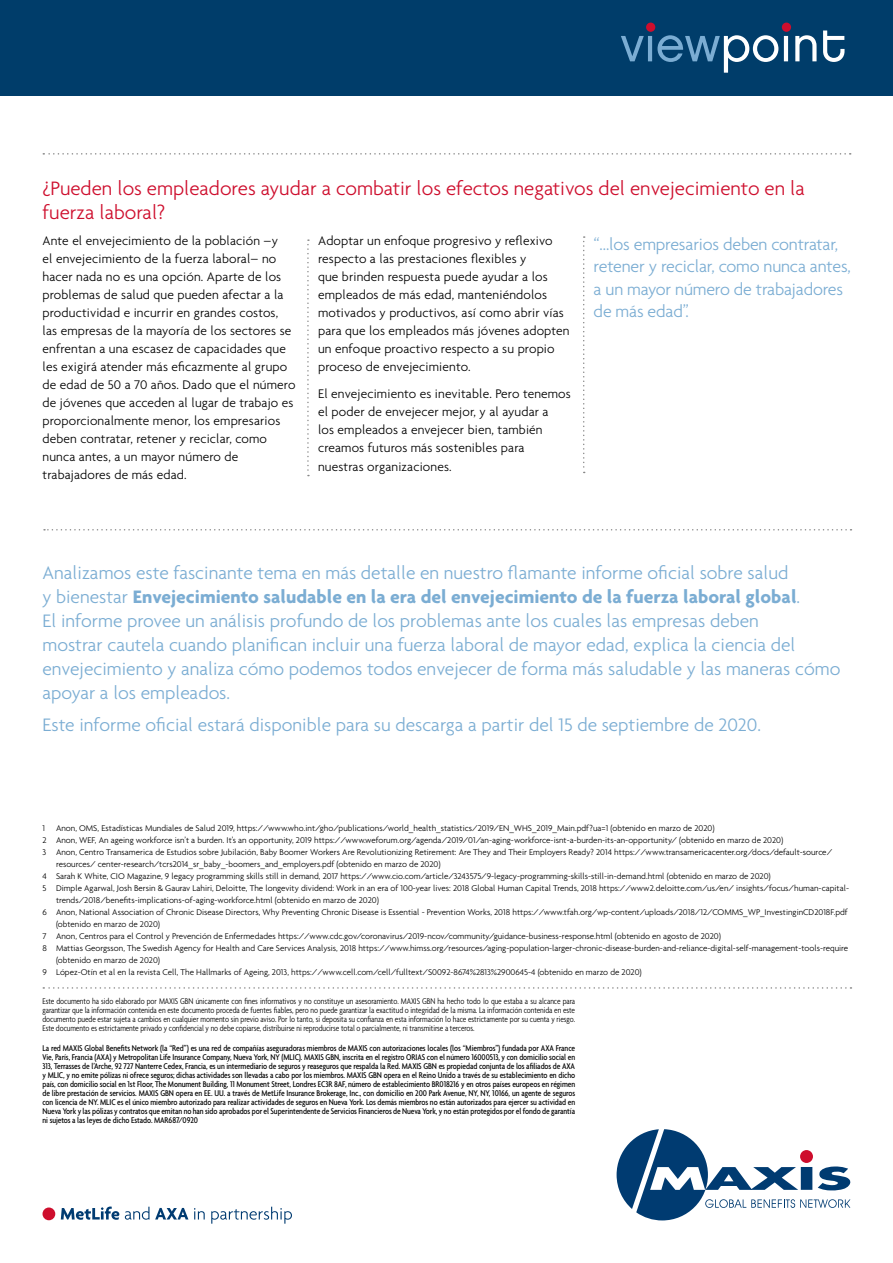
<style>
.page{position:relative;width:893px;height:1263px;background:#fff}
.page>*{position:absolute;margin:0;border:0;box-sizing:border-box;transform-origin:0 0}
.t1{font:300 21px/24px "Agenda";color:#ce0e2d}
.t2{font:300 19.5px/24px "Agenda";color:#7badd3}
.t3{font:300 18px/22.5px "Agenda";letter-spacing:-.01em;color:#7badd3}
.t4{font:300 13.5px/18px "Agenda";letter-spacing:.01em;color:#000}
.t5{font:300 9px "Agenda";color:#000}
.t6{font:500 condensed 9px/9px "Agenda";letter-spacing:-.01em;color:#000;text-align:justify}
.t7{font:300 condensed 9px/9px "Agenda";letter-spacing:-.01em;color:#000;text-align:justify}
.s1{font-weight:700}
</style>
<div class="page">
<div style="left:0;top:0;width:893px;height:95px;background:#003d6a"></div>
<svg style="left:621px;top:31px;width:223px;height:42px"></svg>
<div style="left:646px;top:23px;width:9px;height:9px;background:#ce0e2d;border-radius:50%"></div>
<div style="left:782px;top:23px;width:9px;height:9px;background:#ce0e2d;border-radius:50%"></div>
<svg style="left:43px;top:153px;width:808px;height:2px"></svg>
<svg style="left:617px;top:1129px;width:233px;height:91px"></svg>
<div style="left:800px;top:1150px;width:13px;height:13px;background:#ce0e2d;border-radius:50%"></div>
<svg style="left:61px;top:1206px;width:58px;height:14px"></svg>
<svg style="left:125px;top:1207px;width:24px;height:13px"></svg>
<svg style="left:155px;top:1208px;width:33px;height:11px"></svg>
<svg style="left:194px;top:1208px;width:11px;height:11px"></svg>
<svg style="left:211px;top:1207px;width:81px;height:17px"></svg>
<div style="left:43px;top:1207px;width:12px;height:13px;background:#ce0e2d;border-radius:50%"></div>
<svg style="left:43px;top:987px;width:808px;height:2px"></svg>
<svg style="left:307px;top:239px;width:2px;height:237px"></svg>
<svg style="left:583px;top:236px;width:2px;height:237px"></svg>
<svg style="left:44px;top:529px;width:807px;height:1px"></svg>
<h1 class="t1" style="left:43px;top:176px;width:764px">¿Pueden los empleadores ayudar a combatir los efectos negativos del envejecimiento en la fuerza laboral?</h1>
<p class="t4" style="left:43px;top:232px;width:254px">Ante el envejecimiento de la población –y<br>el envejecimiento de la fuerza laboral– no hacer nada no es una opción. Aparte de los problemas de salud que pueden afectar a la productividad e incurrir en grandes costos, las empresas de la mayoría de los sectores se enfrentan a una escasez de capacidades que les exigirá atender más eficazmente al grupo de edad de 50 a 70 años. Dado que el número de jóvenes que acceden al lugar de trabajo es proporcionalmente menor, los empresarios deben contratar, retener y reciclar, como nunca antes, a un mayor número de trabajadores de más edad.</p>
<p class="t4" style="left:318px;top:232px;width:253px">Adoptar un enfoque progresivo y reflexivo respecto a las prestaciones flexibles y<br>que brinden respuesta puede ayudar a los empleados de más edad, manteniéndolos motivados y productivos, así como abrir vías para que los empleados más jóvenes adopten un enfoque proactivo respecto a su propio proceso de envejecimiento.</p>
<h3 class="t3" style="left:594px;top:232px;width:259px">“...los empresarios deben contratar, retener y reciclar, como nunca antes, a un mayor número de trabajadores de más edad”.</h3>
<h3 class="t4" style="left:318px;top:384px;width:254px">El envejecimiento es inevitable. Pero tenemos el poder de envejecer mejor, y al ayudar a<br>los empleados a envejecer bien, también creamos futuros más sostenibles para</h3>
<h3 class="t4" style="left:318px;top:458px;width:135px">nuestras organizaciones.</h3>
<p class="t2" style="left:43px;top:560px;width:799px">Analizamos este fascinante tema en más detalle en nuestro flamante informe oficial sobre salud<br>y bienestar <span class="s1">Envejecimiento saludable en la era del envejecimiento de la fuerza laboral global</span>.<br>El informe provee un análisis profundo de los problemas ante los cuales las empresas deben<br>mostrar cautela cuando planifican incluir una fuerza laboral de mayor edad, explica la ciencia del envejecimiento y analiza cómo podemos todos envejecer de forma más saludable y las maneras cómo apoyar a los empleados.</p>
<h2 class="t2" style="left:43px;top:713px;width:720px">Este informe oficial estará disponible para su descarga a partir del 15 de septiembre de 2020.</h2>
<p class="t5" style="left:43px;top:823px;width:674px">1 Anon, OMS, Estadísticas Mundiales de Salud 2019, https://www.who.int/gho/publications/world_health_statistics/2019/EN_WHS_2019_Main.pdf?ua=1 (obtenido en marzo de 2020)</p>
<p class="t5" style="left:43px;top:835px;width:742px">2 Anon, WEF, An ageing workforce isn’t a burden. It’s an opportunity, 2019 https://www.weforum.org/agenda/2019/01/an-aging-workforce-isnt-a-burden-its-an-opportunity/ (obtenido en marzo de 2020)</p>
<p class="t5" style="left:43px;top:847px;width:791px">3 Anon, Centro Transamerica de Estudios sobre Jubilación, Baby Boomer Workers Are Revolutionizing Retirement: Are They and Their Employers Ready? 2014 https://www.transamericacenter.org/docs/default-source/</p>
<p class="t5" style="left:56px;top:859px;width:386px">resources/ center-research/tcrs2014_sr_baby_-boomers_and_employers.pdf (obtenido en marzo de 2020)</p>
<p class="t5" style="left:43px;top:871px;width:730px">4 Sarah K White, CIO Magazine, 9 legacy programming skills still in demand, 2017 https://www.cio.com/article/3243575/9-legacy-programming-skills-still-in-demand.html (obtenido en marzo de 2020)</p>
<p class="t5" style="left:43px;top:883px;width:808px">5 Dimple Agarwal, Josh Bersin &amp; Gaurav Lahiri, Deloitte, The longevity dividend: Work in an era of 100-year lives: 2018 Global Human Capital Trends, 2018 https://www2.deloitte.com/us/en/ insights/focus/human-capital-</p>
<p class="t5" style="left:56px;top:895px;width:324px">trends/2018/benefits-implications-of-aging-workforce.html (obtenido en marzo de 2020)</p>
<p class="t5" style="left:43px;top:907px;width:807px">6 Anon, National Association of Chronic Disease Directors, Why Preventing Chronic Disease is Essential - Prevention Works, 2018 https://www.tfah.org/wp-content/uploads/2018/12/COMMS_WP_InvestinginCD2018F.pdf</p>
<p class="t5" style="left:56px;top:919px;width:106px">(obtenido en marzo de 2020)</p>
<p class="t5" style="left:43px;top:931px;width:680px">7 Anon, Centros para el Control y Prevención de Enfermedades https://www.cdc.gov/coronavirus/2019-ncov/community/guidance-business-response.html (obtenido en agosto de 2020)</p>
<p class="t5" style="left:43px;top:943px;width:807px">8 Mattias Georgsson, The Swedish Agency for Health and Care Services Analysis, 2018 https://www.himss.org/resources/aging-population-larger-chronic-disease-burden-and-reliance-digital-self-management-tools-require</p>
<p class="t5" style="left:56px;top:955px;width:106px">(obtenido en marzo de 2020)</p>
<p class="t5" style="left:43px;top:967px;width:601px">9 López-Otín et al en la revista Cell, The Hallmarks of Ageing, 2013, https://www.cell.com/cell/fulltext/S0092-8674%2813%2900645-4 (obtenido en marzo de 2020)</p>
<p class="t7" style="left:43px;top:997px;width:534px">Este documento ha sido elaborado por MAXIS GBN únicamente con fines informativos y no constituye un asesoramiento. MAXIS GBN ha hecho todo lo que estaba a su alcance para garantizar que la información contenida en este documento proceda de fuentes fiables, pero no puede garantizar la exactitud o integridad de la misma. La información contenida en este documento puede estar sujeta a cambios en cualquier momento sin previo aviso. Por lo tanto, si deposita su confianza en esta información lo hace estrictamente por su cuenta y riesgo.<br>Este documento es estrictamente privado y confidencial y no debe copiarse, distribuirse ni reproducirse total o parcialmente, ni transmitirse a terceros.</p>
<p class="t6" style="left:43px;top:1044px;width:534px">La red MAXIS Global Benefits Network (la “Red”) es una red de compañías aseguradoras miembros de MAXIS con autorizaciones locales (los “Miembros”) fundada por AXA France Vie, París, Francia (AXA) y Metropolitan Life Insurance Company, Nueva York, NY (MLIC). MAXIS GBN, inscrita en el registro ORIAS con el número 16000513, y con domicilio social en 313, Terrasses de l’Arche, 92 727 Nanterre Cedex, Francia, es un intermediario de seguros y reaseguros que respalda la Red. MAXIS GBN es propiedad conjunta de los afiliados de AXA y MLIC, y no emite pólizas ni ofrece seguros; dichas actividades son llevadas a cabo por los miembros. MAXIS GBN opera en el Reino Unido a través de su establecimiento en dicho país, con domicilio social en 1st Floor, The Monument Building, 11 Monument Street, Londres EC3R 8AF, número de establecimiento BR018216 y en otros países europeos en régimen de libre prestación de servicios. MAXIS GBN opera en EE. UU. a través de MetLife Insurance Brokerage, Inc., con domicilio en 200 Park Avenue, NY, NY, 10166, un agente de seguros con licencia de NY. MLIC es el único miembro autorizado para realizar actividades de seguros en Nueva York. Los demás miembros no están autorizados para ejercer su actividad en Nueva York y las pólizas y contratos que emitan no han sido aprobados por el Superintendente de Servicios Financieros de Nueva York, y no están protegidos por el fondo de garantía ni sujetos a las leyes de dicho Estado. MAR687/0920</p>
</div>
